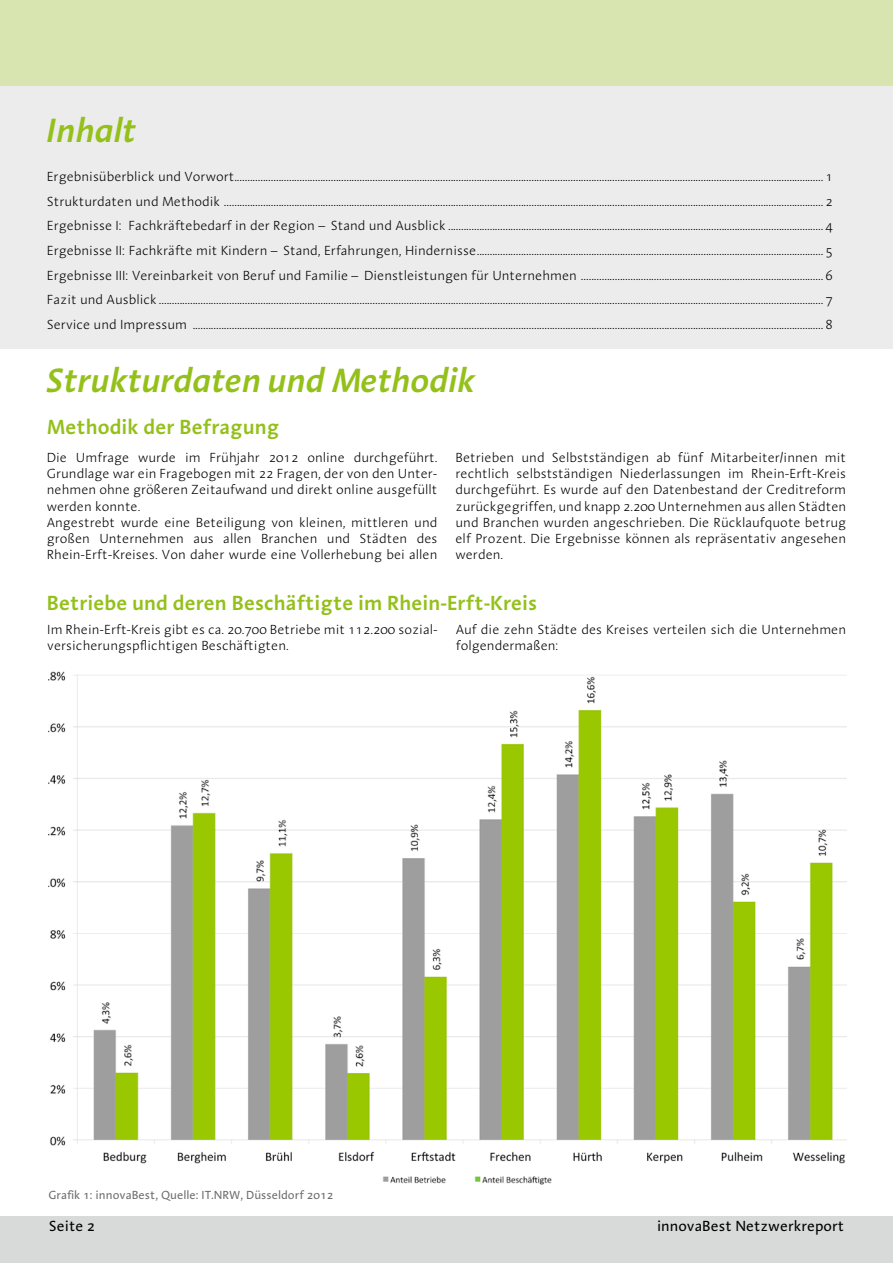
<style>
.page{position:relative;width:893px;height:1263px;background:#fff}
.page>*{position:absolute;margin:0;border:0;box-sizing:border-box;transform-origin:0 0}
.t1{font:italic 600 34.5px "Aroma LT";color:#94c01a}
.t2{font:600 21px "Aroma LT";color:#94c01a}
.t3{font:15px "Aroma LT";color:#000}
.t4{font:300 13.5px/16.2px "Aroma LT";color:#000}
.t5{font:12px "Aroma LT";color:#6e6e6e}
</style>
<div class="page">
<img style="left:49px;top:671px;width:797px;height:513px">
<div style="left:0;top:38px;width:893px;height:311px;background:#ececed"></div>
<div style="left:0;top:0;width:893px;height:85px;background:#d8e5b0"></div>
<div style="left:0;top:1216px;width:893px;height:47px;background:#d8dada"></div>
<h1 class="t1" style="left:47px;top:108px;width:90px">Inhalt</h1>
<p class="t4" style="left:47px;top:164px;width:788px;line-height:24.8px;text-align:justify">Ergebnisüberblick und Vorwort.................................................................................................................................................................................................................................. 1<br>Strukturdaten und Methodik ...................................................................................................................................................................................................................................... 2<br>Ergebnisse I: Fachkräftebedarf in der Region – Stand und Ausblick ................................................................................................................................................ 4<br>Ergebnisse II: Fachkräfte mit Kindern – Stand, Erfahrungen, Hindernisse..................................................................................................................................... 5<br>Ergebnisse III: Vereinbarkeit von Beruf und Familie – Dienstleistungen für Unternehmen ............................................................................................. 6<br>Fazit und Ausblick ............................................................................................................................................................................................................................................................... 7<br>Service und Impressum .................................................................................................................................................................................................................................................. 8</p>
<h1 class="t1" style="left:47px;top:357px;width:430px">Strukturdaten und Methodik</h1>
<h2 class="t2" style="left:47px;top:413px;width:234px">Methodik der Befragung</h2>
<p class="t4" style="left:47px;top:449px;width:392px">Die Umfrage wurde im Frühjahr 2012 online durchgeführt.<br>Grundlage war ein Fragebogen mit 22 Fragen, der von den Unter&shy;nehmen ohne größeren Zeitaufwand und direkt online ausgefüllt werden konnte.<br>Angestrebt wurde eine Beteiligung von kleinen, mittleren und großen Unternehmen aus allen Branchen und Städten des Rhein-Erft-Kreises. Von daher wurde eine Vollerhebung bei allen</p>
<p class="t4" style="left:455px;top:449px;width:392px;text-align:justify">Betrieben und Selbstständigen ab fünf Mitarbeiter/innen mit rechtlich selbstständigen Niederlassungen im Rhein-Erft-Kreis durchgeführt. Es wurde auf den Datenbestand der Creditreform zurückgegriffen, und knapp 2.200 Unternehmen aus allen Städten und Branchen wurden angeschrieben. Die Rücklaufquote betrug elf Prozent. Die Ergebnisse können als repräsentativ angesehen werden.</p>
<h2 class="t2" style="left:47px;top:589px;width:492px">Betriebe und deren Beschäftigte im Rhein-Erft-Kreis</h2>
<p class="t4" style="left:47px;top:621px;width:392px">Im Rhein-Erft-Kreis gibt es ca. 20.700 Betriebe mit 112.200 sozial&shy;versicherungspflichtigen Beschäftigten.</p>
<p class="t4" style="left:456px;top:621px;width:392px">Auf die zehn Städte des Kreises verteilen sich die Unternehmen folgendermaßen:</p>
<p class="t5" style="left:48px;top:1187px;width:286px">Grafik 1: innovaBest, Quelle: IT.NRW, Düsseldorf 2012</p>
<p class="t3" style="left:49px;top:1216px;width:48px">Seite 2</p>
<p class="t3" style="left:657px;top:1216px;width:189px">innovaBest Netzwerkreport</p>
</div>
